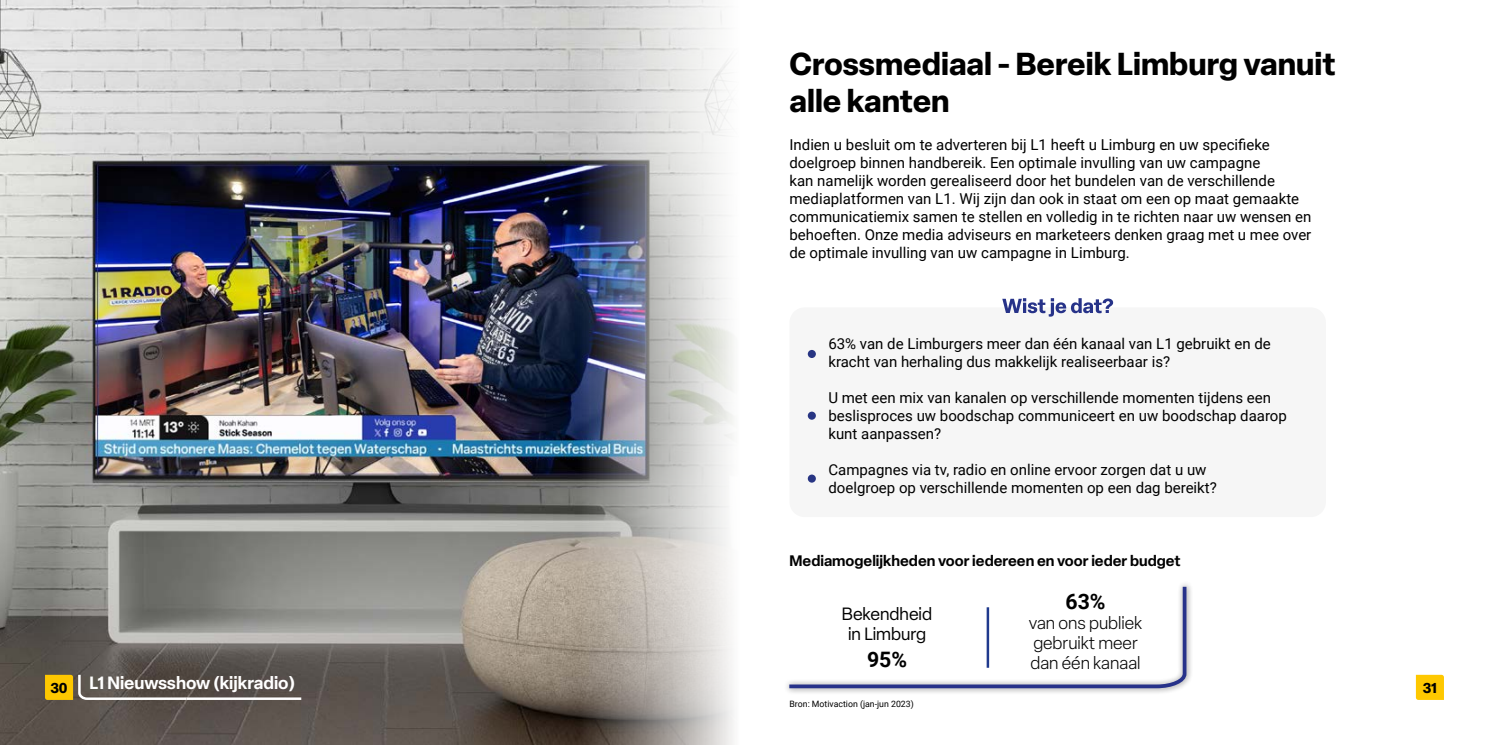
<style>
.page{position:relative;width:1489px;height:745px;background:#fff}
.page>*{position:absolute;margin:0;border:0;box-sizing:border-box;transform-origin:0 0}
.t1{font:700 31.25px/37.5px "Elza";color:#000}
.t2{font:700 21.25px "Roboto";color:#000}
.t3{font:300 17.5px/20px "Elza";color:#000}
.t4{font:600 17.5px "Elza";color:#fff}
.t5{font:17.5px/20px "Elza";color:#000;text-align:center}
.t6{font:15px/18px "Roboto";color:#000}
.t7{font:600 15px "Elza";color:#000}
.t8{font:700 14.12px "Elza";color:#000}
.t9{font:8.75px "Roboto";color:#000}
</style>
<div class="page">
<svg style="left:1415px;top:674px;width:28px;height:25px"></svg>
<img style="left:0;top:0;width:525px;height:744px">
<img style="left:525px;top:0;width:209px;height:744px">
<div style="left:789px;top:307px;width:536px;height:209px;background:#f6f6f6;border-radius:15px"></div>
<svg style="left:1002px;top:298px;width:111px;height:18px"></svg>
<div style="left:782px;top:580px;width:410px;height:114px;background:#000;opacity:.5"></div>
<svg style="left:785px;top:582px;width:403px;height:107px"></svg>
<hr style="left:986px;top:607px;width:3px;height:60px;background:#203a8d">
<div style="left:807px;top:350px;width:8px;height:8px;background:#283583;border-radius:50%"></div>
<div style="left:807px;top:411px;width:8px;height:8px;background:#283583;border-radius:50%"></div>
<div style="left:807px;top:474px;width:8px;height:8px;background:#283583;border-radius:50%"></div>
<hr style="left:186px;top:697px;width:115px;height:2px;background:#fff">
<svg style="left:45px;top:672px;width:144px;height:28px;background:#81724a"></svg>
<p class="t4" style="left:50px;top:669px;width:246px"><sub>30</sub> L1 Nieuwsshow (kijkradio)</p>
<h1 class="t1" style="left:789px;top:44px;width:547px">Crossmediaal - Bereik Limburg vanuit alle kanten</h1>
<p class="t6" style="left:789px;top:135px;width:523px">Indien u besluit om te adverteren bij L1 heeft u Limburg en uw specifieke doelgroep binnen handbereik. Een optimale invulling van uw campagne<br>kan namelijk worden gerealiseerd door het bundelen van de verschillende mediaplatformen van L1. Wij zijn dan ook in staat om een op maat gemaakte communicatiemix samen te stellen en volledig in te richten naar uw wensen en behoeften. Onze media adviseurs en marketeers denken graag met u mee over de optimale invulling van uw campagne in Limburg.</p>
<p class="t6" style="left:828px;top:334px;width:444px">63% van de Limburgers meer dan één kanaal van L1 gebruikt en de kracht van herhaling dus makkelijk realiseerbaar is?</p>
<p class="t6" style="left:828px;top:388px;width:460px">U met een mix van kanalen op verschillende momenten tijdens een beslisproces uw boodschap communiceert en uw boodschap daarop kunt aanpassen?</p>
<p class="t6" style="left:828px;top:460px;width:390px">Campagnes via tv, radio en online ervoor zorgen dat u uw doelgroep op verschillende momenten op een dag bereikt?</p>
<p class="t7" style="left:789px;top:549px;width:392px">Mediamogelijkheden voor iedereen en voor ieder budget</p>
<p class="t5" style="left:842px;top:603px;width:92px">Bekendheid in Limburg</p>
<h2 class="t2" style="left:867px;top:644px;width:42px">95%</h2>
<p class="t9" style="left:789px;top:697px;width:126px">Bron: Motivaction (jan-jun 2023)</p>
<h2 class="t2" style="left:1065px;top:586px;width:42px">63%</h2>
<p class="t3" style="left:1028px;top:612px;width:115px">van ons publiek gebruikt meer dan één kanaal</p>
<p class="t8" style="left:1422px;top:677px;width:16px">31</p>
</div>
